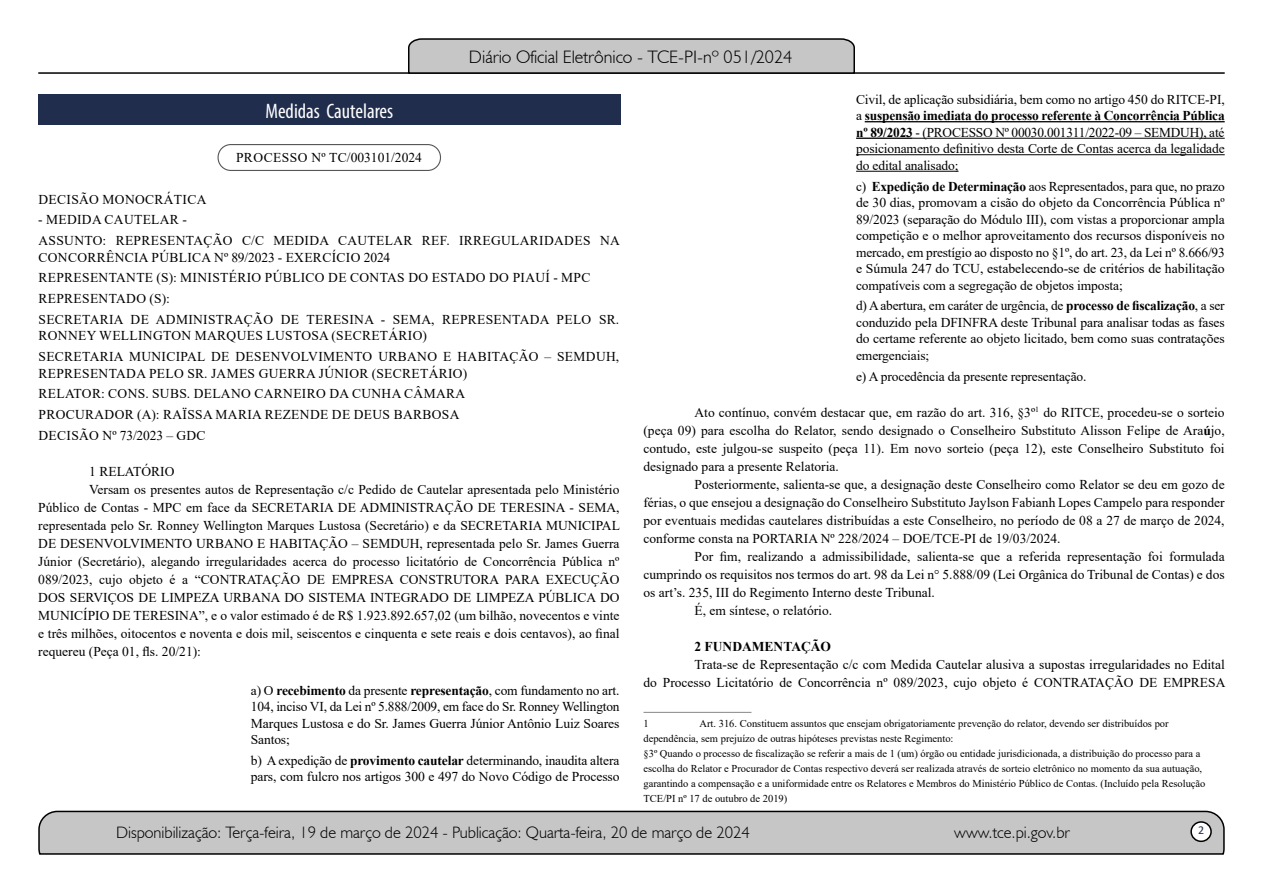
<style>
.page{position:relative;width:1263px;height:893px;background:#fff}
.page>*{position:absolute;margin:0;border:0;box-sizing:border-box;transform-origin:0 0}
.t1{font:condensed 21px "Myriad Pro";color:#fff}
.t2{font:300 18px "Humanist 521 BT";color:#000}
.t3{font:300 16.5px "Humanist 521 BT";color:#000}
.t4{font:13.5px/16.5px "Times New Roman";color:#000;text-align:justify}
.t5{font:13.5px/20.7px "Times New Roman";letter-spacing:.025em;color:#000}
.t6{font:13.5px "Times New Roman";letter-spacing:.02em;color:#000}
.t7{font:700 13.5px "Times New Roman";color:#000}
.t8{font:12px "Calibri";color:#212d4c}
.t9{font:10.5px/15px "Times New Roman";color:#000}
.s1{font-weight:700}
</style>
<div class="page">
<svg style="left:38px;top:810px;width:1187px;height:45px;background:#b9b9b9"></svg>
<div style="left:1191px;top:822px;width:20px;height:19px;background:#fff;border-radius:50%"></div>
<div style="left:1190px;top:821px;width:22px;height:21px;border:2px solid #000;border-radius:50%"></div>
<hr style="left:38px;top:72px;width:1187px;height:2px;background:#000">
<svg style="left:407px;top:38px;width:449px;height:36px;background:#b4b4b4"></svg>
<div style="left:38px;top:94px;width:582px;height:31px;background:#212d4c"></div>
<hr style="left:865px;top:121px;width:360px;height:1px;background:#000">
<hr style="left:856px;top:138px;width:57px;height:1px;background:#000">
<hr style="left:913px;top:138px;width:312px;height:1px;background:#000">
<hr style="left:856px;top:154px;width:369px;height:1px;background:#000">
<hr style="left:856px;top:171px;width:102px;height:1px;background:#000">
<hr style="left:643px;top:712px;width:108px;height:1px;background:#878787">
<div style="left:217px;top:144px;width:224px;height:27px;border:1px solid #575756;border-radius:13px"></div>
<h2 class="t2" style="left:469px;top:46px;width:325px">Diário Oficial Eletrônico - TCE-PI-nº 051/2024</h2>
<h1 class="t1" style="left:265px;top:98px;width:129px">Medidas Cautelares</h1>
<p class="t6" style="left:236px;top:148px;width:187px">PROCESSO Nº TC/003101/2024</p>
<p class="t5" style="left:39px;top:188px;width:169px">DECISÃO MONOCRÁTICA</p>
<p class="t5" style="left:38px;top:209px;width:583px">- MEDIDA CAUTELAR -<br>ASSUNTO: REPRESENTAÇÃO C/C MEDIDA CAUTELAR REF. IRREGULARIDADES NA</p>
<p class="t5" style="left:39px;top:246px;width:582px">CONCORRÊNCIA PÚBLICA Nº 89/2023 - EXERCÍCIO 2024<br>REPRESENTANTE (S): MINISTÉRIO PÚBLICO DE CONTAS DO ESTADO DO PIAUÍ - MPC REPRESENTADO (S):<br>SECRETARIA DE ADMINISTRAÇÃO DE TERESINA - SEMA, REPRESENTADA PELO SR.</p>
<p class="t5" style="left:39px;top:325px;width:582px">RONNEY WELLINGTON MARQUES LUSTOSA (SECRETÁRIO)<br>SECRETARIA MUNICIPAL DE DESENVOLVIMENTO URBANO E HABITAÇÃO – SEMDUH,</p>
<p class="t5" style="left:39px;top:362px;width:430px">REPRESENTADA PELO SR. JAMES GUERRA JÚNIOR (SECRETÁRIO)<br>RELATOR: CONS. SUBS. DELANO CARNEIRO DA CUNHA CÂMARA PROCURADOR (A): RAÏSSA MARIA REZENDE DE DEUS BARBOSA DECISÃO Nº 73/2023 – GDC</p>
<p class="t4" style="left:89px;top:463px;width:87px">1 RELATÓRIO</p>
<p class="t4" style="left:89px;top:481px;width:532px">Versam os presentes autos de Representação c/c Pedido de Cautelar apresentada pelo Ministério</p>
<p class="t4" style="left:38px;top:499px;width:583px">Público de Contas - MPC em face da SECRETARIA DE ADMINISTRAÇÃO DE TERESINA - SEMA,</p>
<p class="t4" style="left:38px;top:517px;width:583px">representada pelo Sr. Ronney Wellington Marques Lustosa (Secretário) e da SECRETARIA MUNICIPAL</p>
<p class="t4" style="left:38px;top:535px;width:583px">DE DESENVOLVIMENTO URBANO E HABITAÇÃO – SEMDUH, representada pelo Sr. James Guerra</p>
<p class="t4" style="left:38px;top:553px;width:583px">Júnior (Secretário), alegando irregularidades acerca do processo licitatório de Concorrência Pública nº</p>
<p class="t4" style="left:38px;top:571px;width:583px">089/2023, cujo objeto é a “CONTRATAÇÃO DE EMPRESA CONSTRUTORA PARA EXECUÇÃO</p>
<p class="t4" style="left:38px;top:589px;width:583px">DOS SERVIÇOS DE LIMPEZA URBANA DO SISTEMA INTEGRADO DE LIMPEZA PÚBLICA DO</p>
<p class="t4" style="left:38px;top:607px;width:583px">MUNICÍPIO DE TERESINA”, e o valor estimado é de R$ 1.923.892.657,02 (um bilhão, novecentos e vinte</p>
<p class="t4" style="left:38px;top:625px;width:583px">e três milhões, oitocentos e noventa e dois mil, seiscentos e cinquenta e sete reais e dois centavos), ao final</p>
<p class="t4" style="left:38px;top:643px;width:164px">requereu (Peça 01, fls. 20/21):</p>
<p class="t4" style="left:251px;top:681px;width:370px">a) O <span class="s1">recebimento</span> da presente <span class="s1">representação</span>, com fundamento no art.<br>104, inciso VI, da Lei nº 5.888/2009, em face do Sr. Ronney Wellington Marques Lustosa e do Sr. James Guerra Júnior Antônio Luiz Soares Santos;</p>
<p class="t4" style="left:251px;top:752px;width:370px">b) A expedição de <span class="s1">provimento cautelar</span> determinando, inaudita altera pars, com fulcro nos artigos 300 e 497 do Novo Código de Processo</p>
<p class="t4" style="left:856px;top:91px;width:370px">Civil, de aplicação subsidiária, bem como no artigo 450 do RITCE-PI, a <span class="s1">suspensão imediata do processo referente à Concorrência Pública nº 89/2023</span> - (PROCESSO Nº 00030.001311/2022-09 – SEMDUH), até posicionamento definitivo desta Corte de Contas acerca da legalidade do edital analisado;</p>
<p class="t4" style="left:856px;top:177px;width:370px">c) <span class="s1">Expedição de Determinação</span> aos Representados, para que, no prazo de 30 dias, promovam a cisão do objeto da Concorrência Pública nº 89/2023 (separação do Módulo III), com vistas a proporcionar ampla competição e o melhor aproveitamento dos recursos disponíveis no mercado, em prestígio ao disposto no §1º, do art. 23, da Lei nº 8.666/93 e Súmula 247 do TCU, estabelecendo-se de critérios de habilitação compatíveis com a segregação de objetos imposta;</p>
<p class="t4" style="left:856px;top:297px;width:370px">d) A abertura, em caráter de urgência, de <span class="s1">processo de fiscalização</span>, a ser conduzido pela DFINFRA deste Tribunal para analisar todas as fases do certame referente ao objeto licitado, bem como suas contratações emergenciais;</p>
<p class="t4" style="left:856px;top:367px;width:232px">e) A procedência da presente representação.</p>
<p class="t4" style="left:643px;top:403px;width:583px;line-height:18px;text-indent:51px">Ato contínuo, convém destacar que, em razão do art. 316, §3º<sup>1</sup> do RITCE, procedeu-se o sorteio (peça 09) para escolha do Relator, sendo designado o Conselheiro Substituto Alisson Felipe de Ara<span class="s1">ú</span>jo, contudo, este julgou-se suspeito (peça 11). Em novo sorteio (peça 12), este Conselheiro Substituto foi designado para a presente Relatoria.</p>
<p class="t4" style="left:643px;top:475px;width:583px;line-height:18px;text-indent:51px">Posteriormente, salienta-se que, a designação deste Conselheiro como Relator se deu em gozo de férias, o que ensejou a designação do Conselheiro Substituto Jaylson Fabianh Lopes Campelo para responder por eventuais medidas cautelares distribuídas a este Conselheiro, no período de 08 a 27 de março de 2024, conforme consta na PORTARIA Nº 228/2024 – DOE/TCE-PI de 19/03/2024.</p>
<p class="t4" style="left:694px;top:547px;width:532px">Por fim, realizando a admissibilidade, salienta-se que a referida representação foi formulada</p>
<p class="t4" style="left:643px;top:565px;width:583px">cumprindo os requisitos nos termos do art. 98 da Lei n° 5.888/09 (Lei Orgânica do Tribunal de Contas) e dos</p>
<p class="t4" style="left:643px;top:583px;width:293px">os art’s. 235, III do Regimento Interno deste Tribunal.</p>
<p class="t4" style="left:694px;top:601px;width:139px">É, em síntese, o relatório.</p>
<p class="t7" style="left:694px;top:636px;width:138px">2 FUNDAMENTAÇÃO</p>
<p class="t4" style="left:643px;top:655px;width:583px;line-height:18px;text-align:right">Trata-se de Representação c/c com Medida Cautelar alusiva a supostas irregularidades no Edital<br>do Processo Licitatório de Concorrência nº 089/2023, cujo objeto é CONTRATAÇÃO DE EMPRESA</p>
<p class="t9" style="left:643px;top:716px;width:7px">1</p>
<p class="t9" style="left:643px;top:716px;width:563px;text-indent:56px">Art. 316. Constituem assuntos que ensejam obrigatoriamente prevenção do relator, devendo ser distribuídos por dependência, sem prejuízo de outras hipóteses previstas neste Regimento:<br>§3º Quando o processo de fiscalização se referir a mais de 1 (um) órgão ou entidade jurisdicionada, a distribuição do processo para a escolha do Relator e Procurador de Contas respectivo deverá ser realizada através de sorteio eletrônico no momento da sua autuação, garantindo a compensação e a uniformidade entre os Relatores e Membros do Ministério Público de Contas. (Incluído pela Resolução TCE/PI nº 17 de outubro de 2019)</p>
<p class="t3" style="left:116px;top:822px;width:635px">Disponibilização: Terça-feira, 19 de março de 2024 - Publicação: Quarta-feira, 20 de março de 2024</p>
<p class="t3" style="left:954px;top:822px;width:117px">www.tce.pi.gov.br</p>
<p class="t8" style="left:1198px;top:821px;width:8px">2</p>
</div>
